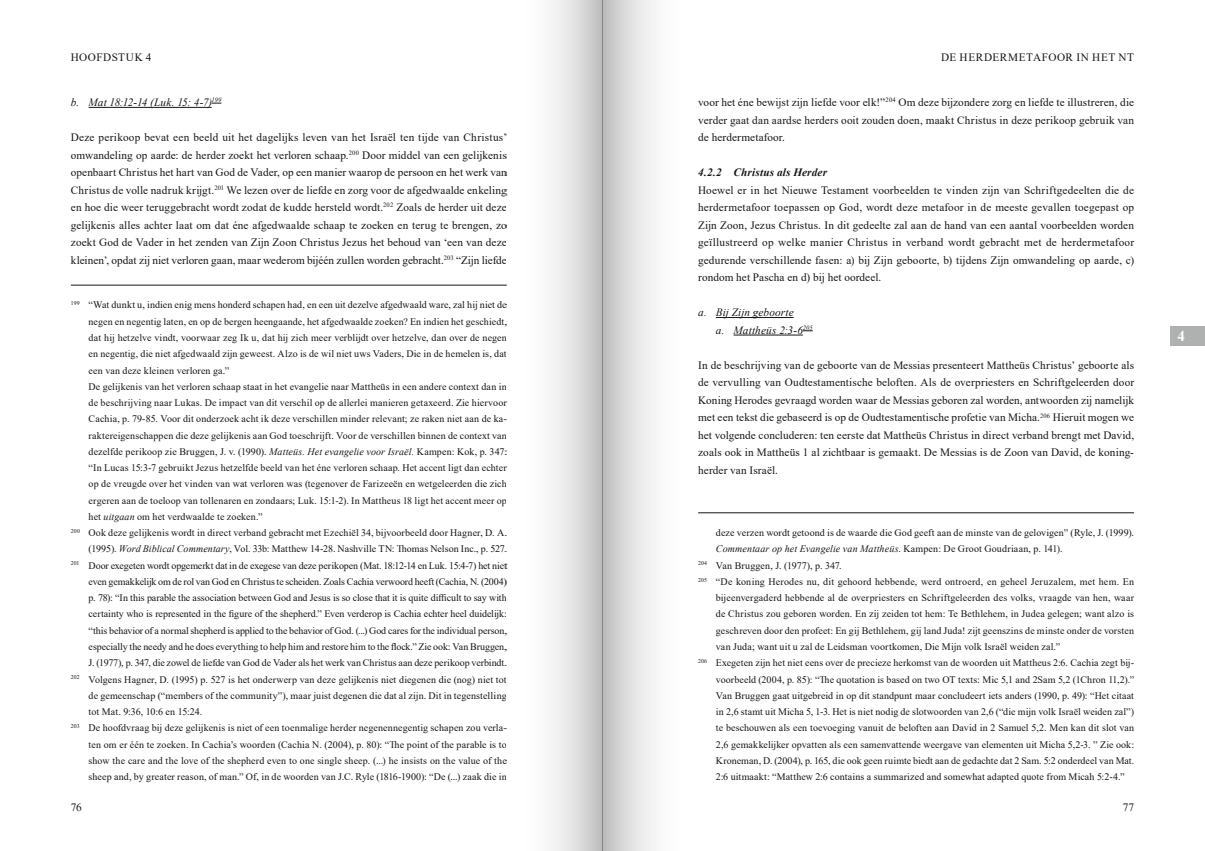
<style>
.page{position:relative;width:1205px;height:851px;background:#fff}
.page>*{position:absolute;margin:0;border:0;box-sizing:border-box;transform-origin:0 0}
.t1{font:700 15px "Times New Roman";color:#fff}
.Alinea{font:11.25px/17.5px "Times New Roman";letter-spacing:.01em;color:#151616;text-align:justify}
.Alinea___Nummering_a{font:italic 11.25px "Times New Roman";letter-spacing:.005em;color:#151616}
.Alinea___Nummering_a-2{font:italic 11.25px "Times New Roman";letter-spacing:-.025em;color:#151616}
.Alinea-2{font:11.25px "Times New Roman";letter-spacing:.045em;color:#151616}
.t2{font:italic 700 11.25px "Times New Roman";letter-spacing:.015em;color:#151616}
.Alinea-3{font:11.25px "Times New Roman";letter-spacing:.04em;color:#151616}
.Voetnoot{font:10px/16.2px "Times New Roman";letter-spacing:.01em;color:#151616;text-align:justify}
.Voetnoot___zonder_in{font:10px/16.2px "Times New Roman";letter-spacing:.01em;color:#151616;text-align:justify}
.s1{font-family:"Times New Roman PS Italic MT2";font-style:normal}
.s2{font-style:italic}
.s3{font-family:"Times New Roman PS Italic MT2"}
.s4{font-family:"Times New Roman PSMT2"}
</style>
<div class="page">
<hr style="left:89px;top:107px;width:123px;height:1px;background:#151616">
<hr style="left:71px;top:285px;width:436px;height:1px;background:#151616">
<hr style="left:716px;top:317px;width:77px;height:1px;background:#151616">
<hr style="left:733px;top:335px;width:70px;height:1px;background:#151616">
<svg style="left:803px;top:330px;width:10px;height:2px"></svg>
<hr style="left:698px;top:512px;width:436px;height:1px;background:#151616">
<div style="left:1170px;top:326px;width:35px;height:20px;background:#afb0b0"></div>
<div style="left:602px;top:0;width:96px;height:850px;background:linear-gradient(to right,#c9c9c9,#fff)"></div>
<div style="left:507px;top:0;width:95px;height:850px;background:linear-gradient(to right,#fff,#ccc)"></div>
<p class="Alinea-3" style="left:71px;top:49px;width:82px">HOOFDSTUK 4</p>
<p class="Alinea-2" style="left:941px;top:49px;width:195px">DE HERDERMETAFOOR IN HET NT</p>
<p class="Alinea___Nummering_a-2" style="left:71px;top:95px;width:152px"><span class="s1">b.</span> Mat 18:12-14 (Luk. 15: 4-7)<sup>199</sup></p>
<p class="Alinea" style="left:71px;top:128px;width:437px">Deze perikoop bevat een beeld uit het dagelijks leven van het Israël ten tijde van Christus’ omwandeling op aarde: de herder zoekt het verloren schaap.<sup>200</sup> Door middel van een gelijkenis openbaart Christus het hart van God de Vader, op een manier waarop de persoon en het werk van Christus de volle nadruk krijgt.<sup>201</sup> We lezen over de liefde en zorg voor de afgedwaalde enkeling en hoe die weer teruggebracht wordt zodat de kudde hersteld wordt.<sup>202</sup> Zoals de herder uit deze gelijkenis alles achter laat om dat éne afgedwaalde schaap te zoeken en terug te brengen, zo zoekt God de Vader in het zenden van Zijn Zoon Christus Jezus het behoud van ‘een van deze kleinen’, opdat zij niet verloren gaan, maar wederom bijéén zullen worden gebracht.<sup>203</sup> “Zijn liefde</p>
<p class="Voetnoot" style="left:89px;top:296px;width:420px;text-indent:-18px"><sup>199</sup> “Wat dunkt u, indien enig mens honderd schapen had, en een uit dezelve afgedwaald ware, zal hij niet de negen en negentig laten, en op de bergen heengaande, het afgedwaalde zoeken? En indien het geschiedt, dat hij hetzelve vindt, voorwaar zeg Ik u, dat hij zich meer verblijdt over hetzelve, dan over de negen en negentig, die niet afgedwaald zijn geweest. Alzo is de wil niet uws Vaders, Die in de hemelen is, dat een van deze kleinen verloren ga.”</p>
<p class="Voetnoot___zonder_in" style="left:89px;top:378px;width:420px">De gelijkenis van het verloren schaap staat in het evangelie naar Mattheüs in een andere context dan in de beschrijving naar Lukas. De impact van dit verschil op de allerlei manieren getaxeerd. Zie hiervoor Cachia, p. 79-85. Voor dit onderzoek acht ik deze verschillen minder relevant; ze raken niet aan de ka&shy;raktereigenschappen die deze gelijkenis aan God toeschrijft. Voor de verschillen binnen de context van dezelfde perikoop zie Bruggen, J. v. (1990). <span class="s2">Matteüs. Het evangelie voor Israël.</span> Kampen: Kok, p. 347: “In Lucas 15:3-7 gebruikt Jezus hetzelfde beeld van het éne verloren schaap. Het accent ligt dan echter op de vreugde over het vinden van wat verloren was (tegenover de Farizeeën en wetgeleerden die zich ergeren aan de toeloop van tollenaren en zondaars; Luk. 15:1-2). In Mattheus 18 ligt het accent meer op het <span class="s3">uitgaan</span> om het verdwaalde te zoeken.”</p>
<p class="Voetnoot" style="left:71px;top:524px;width:437px;text-align:right"><sup>200</sup> Ook deze gelijkenis wordt in direct verband gebracht met Ezechiël 34, bijvoorbeeld door Hagner, D. A. (1995). <span class="s3">Word Biblical Commentary</span><span class="s4">, Vol. 33b: Matthew 14-28. Nashville TN: Thomas Nelson Inc., p. 527.</span></p>
<p class="Voetnoot" style="left:89px;top:556px;width:420px;text-indent:-18px"><sup>201</sup> Door exegeten wordt opgemerkt dat in de exegese van deze perikopen (Mat. 18:12-14 en Luk. 15:4-7) het niet even gemakkelijk om de rol van God en Christus te scheiden. Zoals Cachia verwoord heeft (Cachia, N. (2004) <span class="s4">p. 78): “In this parable the association between God and Jesus is so close that it is quite difficult to say with certainty who is represented in the figure of the shepherd.” Even verderop is Cachia echter heel duidelijk: </span>“this behavior of a normal shepherd is applied to the behavior of God. (...) God cares for the individual person, <span class="s4">especially the needy and he does everything to help him and restore him to the flock.” Zie ook: Van Bruggen, </span>J. (1977), p. 347, die zowel de liefde van God de Vader als het werk van Christus aan deze perikoop verbindt.</p>
<p class="Voetnoot" style="left:89px;top:670px;width:420px;text-indent:-18px"><sup>202</sup> Volgens Hagner, D. (1995) p. 527 is het onderwerp van deze gelijkenis niet diegenen die (nog) niet tot de gemeenschap (“members of the community”), maar juist degenen die dat al zijn. Dit in tegenstelling tot Mat. 9:36, 10:6 en 15:24.</p>
<p class="Voetnoot" style="left:89px;top:719px;width:420px;text-indent:-18px"><sup>203</sup> De hoofdvraag bij deze gelijkenis is niet of een toenmalige herder negenennegentig schapen zou verla&shy;<span class="s4">ten om er één te zoeken. In Cachia’s woorden (Cachia N. (2004), p. 80): “The point of the parable is to </span>show the care and the love of the shepherd even to one single sheep. (...) he insists on the value of the sheep and, by greater reason, of man.” Of, in de woorden van J.C. Ryle (1816-1900): “De (...) zaak die in</p>
<p class="Alinea" style="left:698px;top:93px;width:437px">voor het éne bewijst zijn liefde voor elk!”<sup>204</sup> Om deze bijzondere zorg en liefde te illustreren, die verder gaat dan aardse herders ooit zouden doen, maakt Christus in deze perikoop gebruik van de herdermetafoor.</p>
<p class="t2" style="left:698px;top:164px;width:130px">4.2.2 Christus als Herder</p>
<p class="Alinea" style="left:698px;top:181px;width:437px">Hoewel er in het Nieuwe Testament voorbeelden te vinden zijn van Schriftgedeelten die de herdermetafoor toepassen op God, wordt deze metafoor in de meeste gevallen toegepast op Zijn Zoon, Jezus Christus. In dit gedeelte zal aan de hand van een aantal voorbeelden worden geïllustreerd op welke manier Christus in verband wordt gebracht met de herdermetafoor gedurende verschillende fasen: a) bij Zijn geboorte, b) tijdens Zijn omwandeling op aarde, c) rondom het Pascha en d) bij het oordeel.</p>
<p class="Alinea___Nummering_a" style="left:698px;top:305px;width:97px"><span class="s1">a.</span> Bij Zijn geboorte</p>
<p class="Alinea___Nummering_a" style="left:716px;top:322px;width:98px"><span class="s1">a.</span> Mattheüs 2:3-6<sup>205</sup></p>
<p class="Alinea" style="left:698px;top:356px;width:437px">In de beschrijving van de geboorte van de Messias presenteert Mattheüs Christus’ geboorte als de vervulling van Oudtestamentische beloften. Als de overpriesters en Schriftgeleerden door Koning Herodes gevraagd worden waar de Messias geboren zal worden, antwoorden zij namelijk met een tekst die gebaseerd is op de Oudtestamentische profetie van Micha.<sup>206</sup> Hieruit mogen we het volgende concluderen: ten eerste dat Mattheüs Christus in direct verband brengt met David, zoals ook in Mattheüs 1 al zichtbaar is gemaakt. De Messias is de Zoon van David, de koning&shy;herder van Israël.</p>
<p class="Voetnoot___zonder_in" style="left:716px;top:524px;width:420px">deze verzen wordt getoond is de waarde die God geeft aan de minste van de gelovigen” (Ryle, J. (1999).<br><span class="s2">Commentaar op het Evangelie van Mattheüs</span>. Kampen: De Groot Goudriaan, p. 141).</p>
<p class="Voetnoot" style="left:698px;top:556px;width:145px"><sup>204</sup> Van Bruggen, J. (1977), p. 347.</p>
<p class="Voetnoot" style="left:716px;top:573px;width:420px;text-indent:-18px"><sup>205</sup> “De koning Herodes nu, dit gehoord hebbende, werd ontroerd, en geheel Jeruzalem, met hem. En bijeenvergaderd hebbende al de overpriesters en Schriftgeleerden des volks, vraagde van hen, waar de Christus zou geboren worden. En zij zeiden tot hem: Te Bethlehem, in Judea gelegen; want alzo is geschreven door den profeet: En gij Bethlehem, gij land Juda! zijt geenszins de minste onder de vorsten van Juda; want uit u zal de Leidsman voortkomen, Die Mijn volk Israël weiden zal.”</p>
<p class="Voetnoot" style="left:716px;top:654px;width:420px;text-indent:-18px"><sup>206</sup> Exegeten zijn het niet eens over de precieze herkomst van de woorden uit Mattheus 2:6. Cachia zegt bij&shy;<span class="s4">voorbeeld (2004, p. 85): “The quotation is based on two OT texts: Mic 5,1 and 2Sam 5,2 (1Chron 11,2).” </span>Van Bruggen gaat uitgebreid in op dit standpunt maar concludeert iets anders (1990, p. 49): “Het citaat in 2,6 stamt uit Micha 5, 1-3. Het is niet nodig de slotwoorden van 2,6 (“die mijn volk Israël weiden zal”) te beschouwen als een toevoeging vanuit de beloften aan David in 2 Samuel 5,2. Men kan dit slot van 2,6 gemakkelijker opvatten als een samenvattende weergave van elementen uit Micha 5,2-3. ” Zie ook:<br>Kroneman, D. (2004), p. 165, die ook geen ruimte biedt aan de gedachte dat 2 Sam. 5:2 onderdeel van Mat.<br><span class="s4">2:6 uitmaakt: “Matthew 2:6 contains a summarized and somewhat adapted quote from Micah 5:2-4.”</span></p>
<p class="Alinea" style="left:71px;top:797px;width:12px">76</p>
<p class="Alinea" style="left:1123px;top:797px;width:13px">77</p>
<h1 class="t1" style="left:1177px;top:325px;width:9px">4</h1>
</div>
